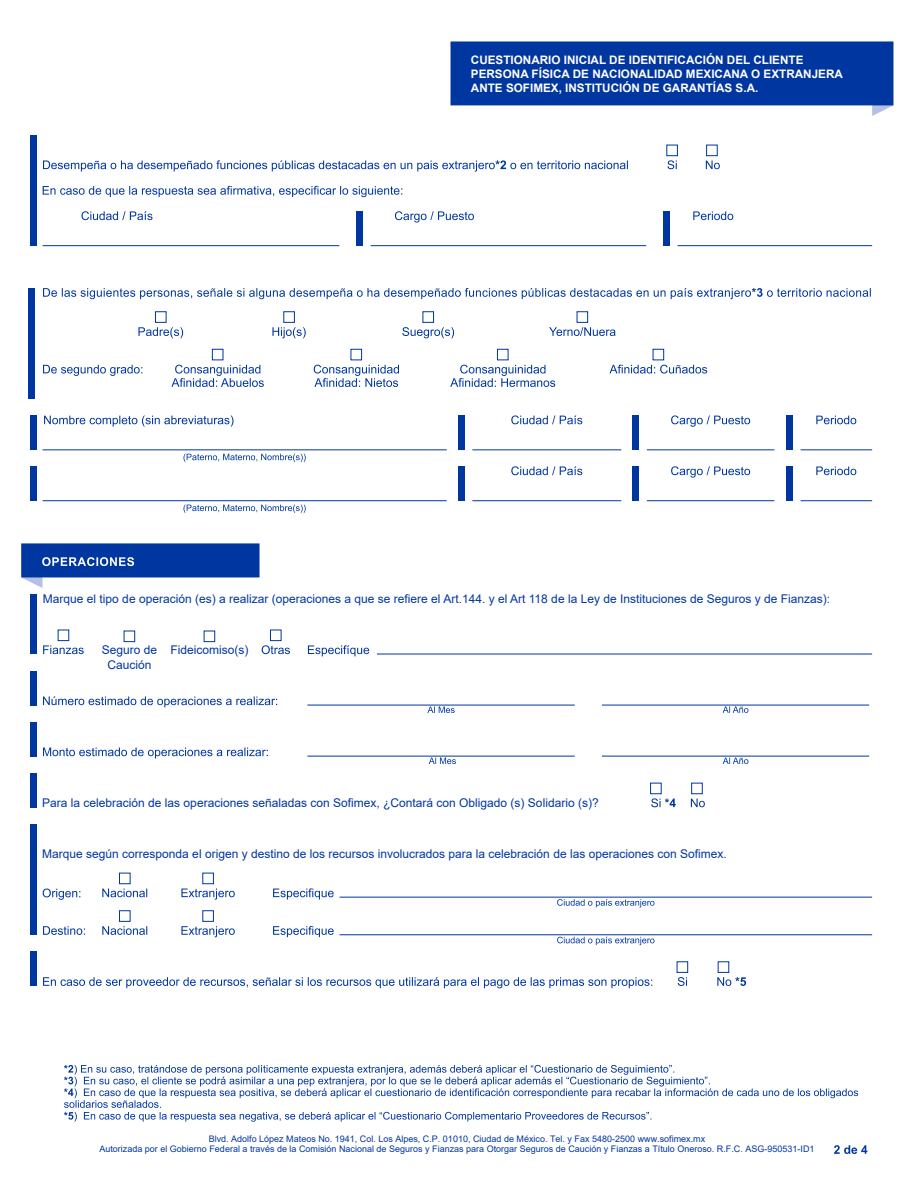
<style>
.page{position:relative;width:914px;height:1190px;background:#fff}
.page>*{position:absolute;margin:0;border:0;box-sizing:border-box;transform-origin:0 0}
.t1{font:12px/14.4px "Arial";color:#0036a0;text-align:center}
.t2{font:700 11.7px/14.1px "Arial";color:#fff}
.t3{font:9px/10.8px "Arial";color:#0036a0;text-align:center}
</style>
<div class="page">
<svg style="left:21px;top:543px;width:238px;height:45px"></svg>
<div style="left:270px;top:629px;width:11px;height:12px;border:1px solid #0036a0"></div>
<svg style="left:261px;top:645px;width:29px;height:9px"></svg>
<svg style="left:43px;top:645px;width:41px;height:9px"></svg>
<div style="left:58px;top:629px;width:11px;height:12px;border:1px solid #0036a0"></div>
<svg style="left:308px;top:645px;width:61px;height:11px"></svg>
<hr style="left:377px;top:653px;width:495px;height:1px;background:#0036a0">
<hr style="left:307px;top:704px;width:267px;height:1px;background:#0036a0">
<svg style="left:43px;top:696px;width:234px;height:11px"></svg>
<div style="left:30px;top:671px;width:7px;height:34px;background:#0036a0"></div>
<svg style="left:427px;top:706px;width:27px;height:7px"></svg>
<hr style="left:602px;top:704px;width:267px;height:1px;background:#0036a0">
<hr style="left:307px;top:755px;width:267px;height:1px;background:#0036a0">
<svg style="left:429px;top:757px;width:27px;height:7px"></svg>
<hr style="left:602px;top:755px;width:267px;height:1px;background:#0036a0">
<svg style="left:722px;top:757px;width:26px;height:7px"></svg>
<svg style="left:43px;top:747px;width:225px;height:11px"></svg>
<div style="left:30px;top:722px;width:7px;height:34px;background:#0036a0"></div>
<div style="left:30px;top:594px;width:7px;height:60px;background:#0036a0"></div>
<div style="left:30px;top:773px;width:7px;height:34px;background:#0036a0"></div>
<svg style="left:651px;top:798px;width:24px;height:9px"></svg>
<div style="left:650px;top:782px;width:11px;height:12px;border:1px solid #0036a0"></div>
<div style="left:691px;top:782px;width:11px;height:12px;border:1px solid #0036a0"></div>
<svg style="left:690px;top:798px;width:14px;height:9px"></svg>
<div style="left:30px;top:824px;width:7px;height:110px;background:#0036a0"></div>
<svg style="left:43px;top:888px;width:37px;height:11px"></svg>
<svg style="left:102px;top:888px;width:45px;height:9px"></svg>
<div style="left:119px;top:872px;width:11px;height:12px;border:1px solid #0036a0"></div>
<svg style="left:43px;top:926px;width:42px;height:9px"></svg>
<svg style="left:102px;top:926px;width:45px;height:9px"></svg>
<div style="left:119px;top:910px;width:11px;height:11px;border:1px solid #0036a0"></div>
<svg style="left:181px;top:888px;width:54px;height:11px"></svg>
<div style="left:202px;top:872px;width:12px;height:12px;border:1px solid #0036a0"></div>
<svg style="left:181px;top:926px;width:54px;height:11px"></svg>
<div style="left:202px;top:910px;width:12px;height:11px;border:1px solid #0036a0"></div>
<hr style="left:339px;top:896px;width:533px;height:1px;background:#0036a0">
<svg style="left:273px;top:888px;width:60px;height:11px"></svg>
<hr style="left:339px;top:934px;width:533px;height:1px;background:#0036a0">
<svg style="left:273px;top:926px;width:60px;height:11px"></svg>
<svg style="left:557px;top:899px;width:97px;height:8px"></svg>
<svg style="left:557px;top:936px;width:97px;height:9px"></svg>
<svg style="left:43px;top:977px;width:609px;height:11px"></svg>
<div style="left:30px;top:951px;width:7px;height:34px;background:#0036a0"></div>
<svg style="left:677px;top:977px;width:10px;height:9px"></svg>
<svg style="left:717px;top:977px;width:29px;height:9px"></svg>
<svg style="left:834px;top:1145px;width:33px;height:9px"></svg>
<svg style="left:64px;top:1064px;width:794px;height:57px"></svg>
<svg style="left:722px;top:706px;width:26px;height:7px"></svg>
<svg style="left:44px;top:415px;width:189px;height:12px"></svg>
<div style="left:30px;top:416px;width:7px;height:34px;background:#0036a0"></div>
<hr style="left:43px;top:449px;width:403px;height:1px;background:#0036a0">
<svg style="left:183px;top:453px;width:123px;height:9px"></svg>
<hr style="left:472px;top:449px;width:149px;height:1px;background:#0036a0">
<div style="left:458px;top:416px;width:7px;height:34px;background:#0036a0"></div>
<svg style="left:511px;top:415px;width:71px;height:9px"></svg>
<hr style="left:646px;top:449px;width:128px;height:1px;background:#0036a0">
<div style="left:632px;top:416px;width:7px;height:34px;background:#0036a0"></div>
<svg style="left:671px;top:415px;width:79px;height:12px"></svg>
<hr style="left:800px;top:449px;width:72px;height:1px;background:#0036a0">
<div style="left:786px;top:416px;width:7px;height:34px;background:#0036a0"></div>
<svg style="left:816px;top:415px;width:40px;height:9px"></svg>
<div style="left:30px;top:466px;width:7px;height:35px;background:#0036a0"></div>
<hr style="left:43px;top:500px;width:403px;height:1px;background:#0036a0">
<svg style="left:183px;top:504px;width:123px;height:9px"></svg>
<hr style="left:472px;top:500px;width:149px;height:1px;background:#0036a0">
<div style="left:458px;top:466px;width:7px;height:35px;background:#0036a0"></div>
<svg style="left:511px;top:466px;width:71px;height:9px"></svg>
<hr style="left:646px;top:500px;width:128px;height:1px;background:#0036a0">
<div style="left:632px;top:466px;width:7px;height:35px;background:#0036a0"></div>
<svg style="left:671px;top:466px;width:79px;height:11px"></svg>
<hr style="left:800px;top:500px;width:72px;height:1px;background:#0036a0">
<div style="left:786px;top:466px;width:7px;height:35px;background:#0036a0"></div>
<svg style="left:816px;top:466px;width:40px;height:9px"></svg>
<div style="left:28px;top:288px;width:7px;height:111px;background:#0036a0"></div>
<svg style="left:43px;top:288px;width:827px;height:11px"></svg>
<svg style="left:138px;top:327px;width:45px;height:11px"></svg>
<div style="left:155px;top:311px;width:11px;height:12px;border:1px solid #0036a0"></div>
<svg style="left:272px;top:327px;width:34px;height:11px"></svg>
<div style="left:283px;top:311px;width:12px;height:12px;border:1px solid #0036a0"></div>
<div style="left:422px;top:311px;width:12px;height:12px;border:1px solid #0036a0"></div>
<svg style="left:549px;top:327px;width:66px;height:9px"></svg>
<div style="left:576px;top:311px;width:12px;height:12px;border:1px solid #0036a0"></div>
<div style="left:212px;top:349px;width:11px;height:11px;border:1px solid #0036a0"></div>
<svg style="left:43px;top:365px;width:99px;height:11px"></svg>
<svg style="left:171px;top:365px;width:93px;height:22px"></svg>
<div style="left:350px;top:349px;width:12px;height:11px;border:1px solid #0036a0"></div>
<svg style="left:314px;top:365px;width:85px;height:22px"></svg>
<div style="left:497px;top:349px;width:11px;height:11px;border:1px solid #0036a0"></div>
<svg style="left:450px;top:365px;width:105px;height:22px"></svg>
<div style="left:652px;top:349px;width:12px;height:11px;border:1px solid #0036a0"></div>
<svg style="left:609px;top:365px;width:98px;height:8px"></svg>
<svg style="left:402px;top:327px;width:52px;height:11px"></svg>
<svg style="left:43px;top:160px;width:585px;height:12px"></svg>
<div style="left:30px;top:135px;width:7px;height:111px;background:#0036a0"></div>
<svg style="left:667px;top:160px;width:9px;height:9px"></svg>
<div style="left:666px;top:145px;width:11px;height:11px;border:1px solid #0036a0"></div>
<div style="left:706px;top:145px;width:11px;height:11px;border:1px solid #0036a0"></div>
<svg style="left:705px;top:160px;width:14px;height:9px"></svg>
<svg style="left:43px;top:186px;width:359px;height:11px"></svg>
<hr style="left:43px;top:245px;width:296px;height:1px;background:#0036a0">
<svg style="left:81px;top:211px;width:71px;height:9px"></svg>
<hr style="left:370px;top:245px;width:276px;height:1px;background:#0036a0">
<div style="left:356px;top:211px;width:7px;height:35px;background:#0036a0"></div>
<svg style="left:395px;top:211px;width:79px;height:11px"></svg>
<hr style="left:677px;top:245px;width:195px;height:1px;background:#0036a0">
<div style="left:663px;top:211px;width:7px;height:35px;background:#0036a0"></div>
<svg style="left:693px;top:211px;width:40px;height:9px"></svg>
<div style="left:124px;top:630px;width:11px;height:12px;border:1px solid #0036a0"></div>
<div style="left:204px;top:630px;width:11px;height:12px;border:1px solid #0036a0"></div>
<svg style="left:450px;top:41px;width:443px;height:75px;background:#2553ae"></svg>
<p class="t2" style="left:471px;top:52px;width:373px">CUESTIONARIO INICIAL DE IDENTIFICACIÓN DEL CLIENTE<br>PERSONA FÍSICA DE NACIONALIDAD MEXICANA O EXTRANJERA<br>ANTE SOFIMEX, INSTITUCIÓN DE GARANTÍAS S.A.</p>
<p class="t1" style="left:43px;top:591px;width:788px">Marque el tipo de operación (es) a realizar (operaciones a que se refiere el Art.144. y el Art 118 de la Ley de Instituciones de Seguros y de Fianzas):</p>
<p class="t1" style="left:102px;top:642px;width:57px">Seguro de<br>Caución</p>
<p class="t1" style="left:170px;top:642px;width:79px">Fideicomiso(s)</p>
<p class="t1" style="left:42px;top:795px;width:558px">Para la celebración de las operaciones señaladas con Sofimex, ¿Contará con Obligado (s) Solidario (s)?</p>
<p class="t1" style="left:42px;top:846px;width:686px">Marque según corresponda el origen y destino de los recursos involucrados para la celebración de las operaciones con Sofimex.</p>
<p class="t3" style="left:99px;top:1132px;width:716px">Blvd. Adolfo López Mateos No. 1941, Col. Los Alpes, C.P. 01010, Ciudad de México. Tel. y Fax 5480-2500 www.sofimex.mx<br>Autorizada por el Gobierno Federal a través de la Comisión Nacional de Seguros y Fianzas para Otorgar Seguros de Caución y Fianzas a Título Oneroso. R.F.C. ASG-950531-ID1</p>
</div>
